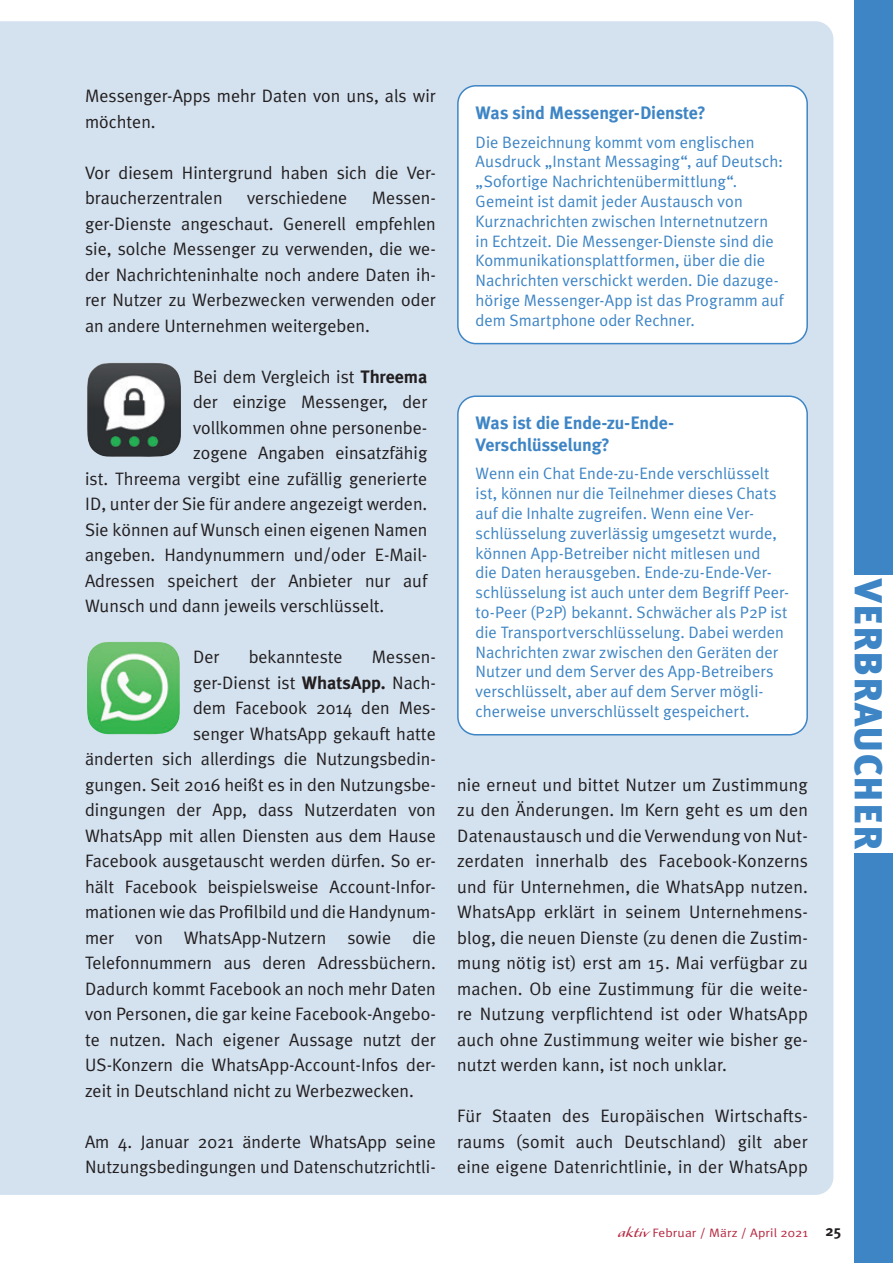
<style>
.page{position:relative;width:893px;height:1263px;background:#fff}
.page>*{position:absolute;margin:0;border:0;box-sizing:border-box;transform-origin:0 0}
.t1{font:900 39px "Meta Plus";letter-spacing:.025em;color:#3e85c5}
.Fließtext{font:18px/25.5px "Meta Plus Normal";color:#231f20;text-align:justify}
.Textkasten_ohne_Grun{font:700 18px/21.6px "Meta Plus";letter-spacing:-.01em;color:#3e85c5}
.Textkasten_ohne_Grun-2{font:16.5px/19.8px "Meta Plus Normal";color:#3e85c5}
.t2{font:12.15px "Meta Plus Normal";letter-spacing:.01em;color:#b62841;scale:1.11 1}
.s1{font-family:"Meta Plus";font-weight:700}
.s2{font-family:"Alexa Std";font-size:16.2px}
.s3{font-family:"Meta Plus";font-weight:700;font-size:15px;color:#231f20}
</style>
<div class="page">
<div style="left:0;top:21px;width:833px;height:1174px;background:#d4e2f0"></div>
<div style="left:855px;top:0;width:38px;height:574px;background:#3e85c5"></div>
<div style="left:855px;top:853px;width:38px;height:410px;background:#3e85c5"></div>
<img style="left:87px;top:363px;width:95px;height:95px">
<img style="left:87px;top:642px;width:94px;height:93px">
<div style="left:458px;top:86px;width:349px;height:258px;background:#fff;border-radius:18px"></div>
<div style="left:457px;top:85px;width:351px;height:259px;border:2px solid #3e85c5;border-radius:18px"></div>
<div style="left:458px;top:396px;width:349px;height:339px;background:#fff;border-radius:18px"></div>
<div style="left:457px;top:395px;width:351px;height:340px;border:2px solid #3e85c5;border-radius:18px"></div>
<p class="Fließtext" style="left:85px;top:83px;width:352px">Messenger-Apps mehr Daten von uns, als wir möchten.</p>
<p class="Fließtext" style="left:85px;top:159px;width:352px">Vor diesem Hintergrund haben sich die Ver&shy;braucherzentralen</p>
<p class="Fließtext" style="left:247px;top:185px;width:102px">verschiedene</p>
<p class="Fließtext" style="left:85px;top:185px;width:352px;text-indent:287px">Messen&shy;ger-Dienste angeschaut. Generell empfehlen sie, solche Messenger zu verwenden, die we&shy;der Nachrichteninhalte noch andere Daten ih&shy;rer Nutzer zu Werbezwecken verwenden oder an andere Unternehmen weitergeben.</p>
<p class="Fließtext" style="left:193px;top:363px;width:236px">Bei dem Vergleich ist <span class="s1">Threema</span></p>
<p class="Fließtext" style="left:193px;top:389px;width:236px">der einzige Messenger, der</p>
<p class="Fließtext" style="left:193px;top:414px;width:236px">vollkommen ohne personenbe-</p>
<p class="Fließtext" style="left:193px;top:440px;width:236px">zogene Angaben einsatzfähig</p>
<p class="Fließtext" style="left:85px;top:465px;width:344px">ist. Threema vergibt eine zufällig generierte</p>
<p class="Fließtext" style="left:85px;top:491px;width:344px">ID, unter der Sie für andere angezeigt werden.</p>
<p class="Fließtext" style="left:85px;top:516px;width:344px">Sie können auf Wunsch einen eigenen Namen</p>
<p class="Fließtext" style="left:85px;top:542px;width:344px">angeben. Handynummern und/oder E-Mail-</p>
<p class="Fließtext" style="left:85px;top:567px;width:344px">Adressen speichert der Anbieter nur auf</p>
<p class="Fließtext" style="left:85px;top:593px;width:301px">Wunsch und dann jeweils verschlüsselt.</p>
<p class="Fließtext" style="left:193px;top:644px;width:28px">Der</p>
<p class="Fließtext" style="left:249px;top:644px;width:96px">bekannteste</p>
<p class="Fließtext" style="left:372px;top:644px;width:65px">Messen-</p>
<p class="Fließtext" style="left:193px;top:669px;width:244px">ger-Dienst ist <span class="s1">WhatsApp.</span> Nach-</p>
<p class="Fließtext" style="left:193px;top:695px;width:244px">dem Facebook 2014 den Mes-</p>
<p class="Fließtext" style="left:193px;top:720px;width:244px">senger WhatsApp gekauft hatte</p>
<p class="Fließtext" style="left:85px;top:746px;width:352px">änderten sich allerdings die Nutzungsbedin-</p>
<p class="Fließtext" style="left:85px;top:771px;width:352px">gungen. Seit 2016 heißt es in den Nutzungsbe-</p>
<p class="Fließtext" style="left:85px;top:797px;width:352px">dingungen der App, dass Nutzerdaten von</p>
<p class="Fließtext" style="left:85px;top:822px;width:352px">WhatsApp mit allen Diensten aus dem Hause</p>
<p class="Fließtext" style="left:85px;top:848px;width:352px">Facebook ausgetauscht werden dürfen. So er-</p>
<p class="Fließtext" style="left:85px;top:873px;width:352px">hält Facebook beispielsweise Account-Infor-</p>
<p class="Fließtext" style="left:85px;top:899px;width:352px">mationen wie das Profilbild und die Handynum-</p>
<p class="Fließtext" style="left:85px;top:924px;width:352px">mer von WhatsApp-Nutzern sowie die</p>
<p class="Fließtext" style="left:85px;top:950px;width:352px">Telefonnummern aus deren Adressbüchern.</p>
<p class="Fließtext" style="left:85px;top:975px;width:352px">Dadurch kommt Facebook an noch mehr Daten</p>
<p class="Fließtext" style="left:85px;top:1001px;width:352px">von Personen, die gar keine Facebook-Angebo-</p>
<p class="Fließtext" style="left:85px;top:1026px;width:352px">te nutzen. Nach eigener Aussage nutzt der</p>
<p class="Fließtext" style="left:85px;top:1052px;width:352px">US-Konzern die WhatsApp-Account-Infos der-</p>
<p class="Fließtext" style="left:85px;top:1077px;width:330px">zeit in Deutschland nicht zu Werbezwecken.</p>
<p class="Fließtext" style="left:85px;top:1128px;width:352px">Am 4. Januar 2021 änderte WhatsApp seine<br>Nutzungsbedingungen und Datenschutzrichtli-</p>
<p class="Textkasten_ohne_Grun" style="left:476px;top:102px;width:232px">Was sind Messenger-Dienste?</p>
<p class="Textkasten_ohne_Grun-2" style="left:476px;top:132px;width:310px">Die Bezeichnung kommt vom englischen Ausdruck „Instant Messaging“, auf Deutsch: „Sofortige Nachrichtenübermittlung“.<br>Gemeint ist damit jeder Austausch von Kurznachrichten zwischen Internetnutzern in Echtzeit. Die Messenger-Dienste sind die Kommunikationsplattformen, über die die Nachrichten verschickt werden. Die dazuge&shy;hörige Messenger-App ist das Programm auf dem Smartphone oder Rechner.</p>
<p class="Textkasten_ohne_Grun" style="left:476px;top:412px;width:200px">Was ist die Ende-zu-Ende-<br>Verschlüsselung?</p>
<p class="Textkasten_ohne_Grun-2" style="left:476px;top:463px;width:315px">Wenn ein Chat Ende-zu-Ende verschlüsselt ist, können nur die Teilnehmer dieses Chats auf die Inhalte zugreifen. Wenn eine Ver&shy;schlüsselung zuverlässig umgesetzt wurde, können App-Betreiber nicht mitlesen und<br>die Daten herausgeben. Ende-zu-Ende-Ver&shy;schlüsselung ist auch unter dem Begriff Peer&shy;to-Peer (P2P) bekannt. Schwächer als P2P ist die Transportverschlüsselung. Dabei werden Nachrichten zwar zwischen den Geräten der Nutzer und dem Server des App-Betreibers verschlüsselt, aber auf dem Server mögli&shy;cherweise unverschlüsselt gespeichert.</p>
<p class="Fließtext" style="left:457px;top:771px;width:352px">nie erneut und bittet Nutzer um Zustimmung zu den Änderungen. Im Kern geht es um den Datenaustausch und die Verwendung von Nut&shy;zerdaten innerhalb des Facebook-Konzerns und für Unternehmen, die WhatsApp nutzen.<br>WhatsApp erklärt in seinem Unternehmens&shy;blog, die neuen Dienste (zu denen die Zustim&shy;mung nötig ist) erst am 15. Mai verfügbar zu machen. Ob eine Zustimmung für die weite&shy;re Nutzung verpflichtend ist oder WhatsApp auch ohne Zustimmung weiter wie bisher ge&shy;nutzt werden kann, ist noch unklar.</p>
<p class="Fließtext" style="left:457px;top:1103px;width:352px">Für Staaten des Europäischen Wirtschafts&shy;raums (somit auch Deutschland) gilt aber eine eigene Datenrichtlinie, in der WhatsApp</p>
<p class="t1" style="left:891px;top:579px;width:271px;rotate:90deg">VERBRAUCHER</p>
<p class="t2" style="left:618px;top:1225px;width:203px"><span class="s2">aktiv</span> Februar / März / April 2021 <span class="s3">25</span></p>
</div>
